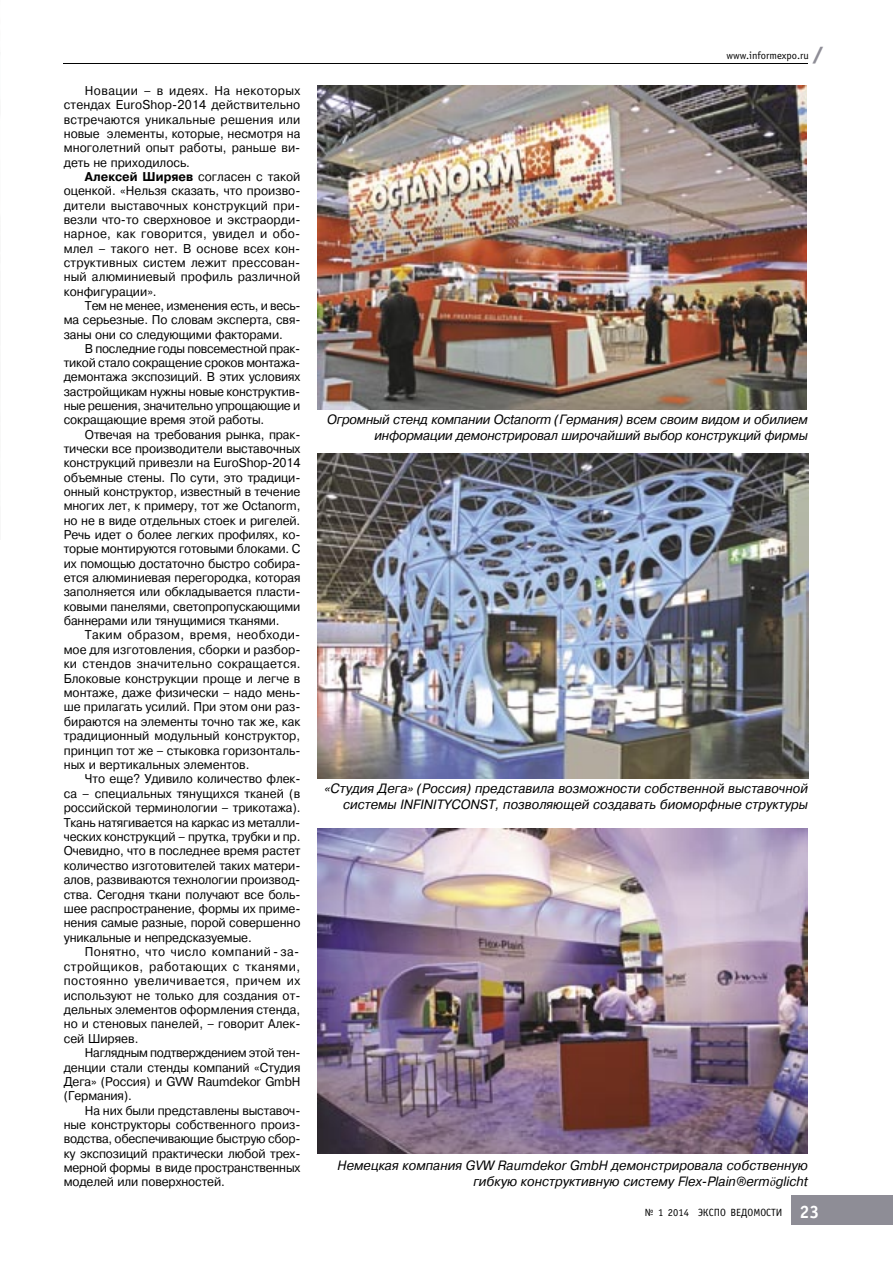
<style>
.page{position:relative;width:893px;height:1263px;background:#fff}
.page>*{position:absolute;margin:0;border:0;box-sizing:border-box;transform-origin:0 0}
.t1{font:700 18px "Futuris XC";color:#8e8d96;scale:1.2 1}
.t2{font:italic 13.5px/16.2px "Pragmatica C";color:#020202;text-align:right;scale:.95 1}
.t3{font:12.75px/14.4px "Pragmatica C";letter-spacing:-.01em;color:#020202;text-align:justify;scale:.95 1}
.t4{font:10.5px "Officina Sans C";color:#020202}
.s1{font-weight:700}
.s2{font-family:"Minion Pro"}
.s3{font-weight:700;font-size:18px;color:#fff}
</style>
<div class="page">
<div style="left:791px;top:1195px;width:102px;height:30px;background:#8e8d96"></div>
<hr style="left:64px;top:64px;width:744px;height:1px;background:#020202">
<img style="left:317px;top:85px;width:489px;height:325px">
<img style="left:318px;top:454px;width:490px;height:324px">
<img style="left:317px;top:828px;width:491px;height:325px">
<p class="t3" style="left:64px;top:84px;width:251px;text-indent:21px">Новации – в идеях. На некоторых стендах EuroShop-2014 действительно встречаются уникальные решения или новые элементы, которые, несмотря на многолетний опыт работы, раньше ви&shy;деть не приходилось.</p>
<p class="t3" style="left:64px;top:170px;width:251px;text-indent:21px"><span class="s1">Алексей Ширяев</span> согласен с такой оценкой. «Нельзя сказать, что произво&shy;дители выставочных конструкций при&shy;везли что-то сверхновое и экстраорди&shy;нарное, как говорится, увидел и обо&shy;млел – такого нет. В основе всех кон&shy;структивных систем лежит прессован&shy;ный алюминиевый профиль различной конфигурации».</p>
<p class="t3" style="left:64px;top:298px;width:251px;text-indent:21px">Тем не менее, изменения есть, и весь&shy;ма серьезные. По словам эксперта, свя&shy;заны они со следующими факторами.</p>
<p class="t3" style="left:64px;top:341px;width:251px;text-indent:21px">В последние годы повсеместной прак&shy;тикой стало сокращение сроков монтажа&shy;демонтажа экспозиций. В этих условиях застройщикам нужны новые конструктив&shy;ные решения, значительно упрощающие и сокращающие время этой работы.</p>
<p class="t3" style="left:64px;top:427px;width:251px;text-indent:21px">Отвечая на требования рынка, прак&shy;тически все производители выставочных конструкций привезли на EuroShop-2014 объемные стены. По сути, это традици&shy;онный конструктор, известный в течение многих лет, к примеру, тот же Octanorm, но не в виде отдельных стоек и ригелей.<br>Речь идет о более легких профилях, ко&shy;торые монтируются готовыми блоками. С их помощью достаточно быстро собира&shy;ется алюминиевая перегородка, которая заполняется или обкладывается пласти&shy;ковыми панелями, светопропускающими баннерами или тянущимися тканями.</p>
<p class="t3" style="left:64px;top:628px;width:251px;text-indent:21px">Таким образом, время, необходи&shy;мое для изготовления, сборки и разбор&shy;ки стендов значительно сокращается.<br>Блоковые конструкции проще и легче в монтаже, даже физически – надо мень&shy;ше прилагать усилий. При этом они раз&shy;бираются на элементы точно так же, как традиционный модульный конструктор, принцип тот же – стыковка горизонталь&shy;ных и вертикальных элементов.</p>
<p class="t3" style="left:64px;top:772px;width:251px;text-indent:21px">Что еще? Удивило количество флек&shy;са – специальных тянущихся тканей (в российской терминологии – трикотажа).<br>Ткань натягивается на каркас из металли&shy;ческих конструкций – прутка, трубки и пр.<br>Очевидно, что в последнее время растет количество изготовителей таких матери&shy;алов, развиваются технологии производ&shy;ства. Сегодня ткани получают все боль&shy;шее распространение, формы их приме&shy;нения самые разные, порой совершенно уникальные и непредсказуемые.</p>
<p class="t3" style="left:64px;top:945px;width:251px;text-indent:21px">Понятно, что число компаний - за&shy;стройщиков, работающих с тканями, постоянно увеличивается, причем их используют не только для создания от&shy;дельных элементов оформления стенда, но и стеновых панелей, – говорит Алек&shy;сей Ширяев.</p>
<p class="t3" style="left:64px;top:1046px;width:251px;text-indent:21px">Наглядным подтверждением этой тен&shy;денции стали стенды компаний «Студия Дега» (Россия) и GVW Raumdekor GmbH (Германия).</p>
<p class="t3" style="left:64px;top:1103px;width:251px;text-indent:21px">На них были представлены выставоч&shy;ные конструкторы собственного произ&shy;водства, обеспечивающие быструю сбор&shy;ку экспозиций практически любой трех&shy;мерной формы в виде пространственных моделей или поверхностей.</p>
<h1 class="t1" style="left:812px;top:44px;width:11px">/</h1>
<p class="t4" style="left:726px;top:50px;width:84px">www.informexpo.ru</p>
<p class="t2" style="left:327px;top:412px;width:508px">Огромный стенд компании Octanorm (Германия) всем своим видом и обилием информации демонстрировал широчайший выбор конструкций фирмы</p>
<p class="t2" style="left:324px;top:780px;width:510px">«Студия Дега» (Россия) представила возможности собственной выставочной системы INFINITYCONST, позволяющей создавать биоморфные структуры</p>
<p class="t2" style="left:338px;top:1157px;width:497px">Немецкая компания GVW Raumdekor GmbH демонстрировала собственную гибкую конструктивную систему Flex-Plain®erm<span class="s2">ö</span>glicht</p>
<p class="t4" style="left:645px;top:1207px;width:176px">№ 1 2014 ЭКСПО ВЕДОМОСТИ <span class="s3">23</span></p>
</div>
